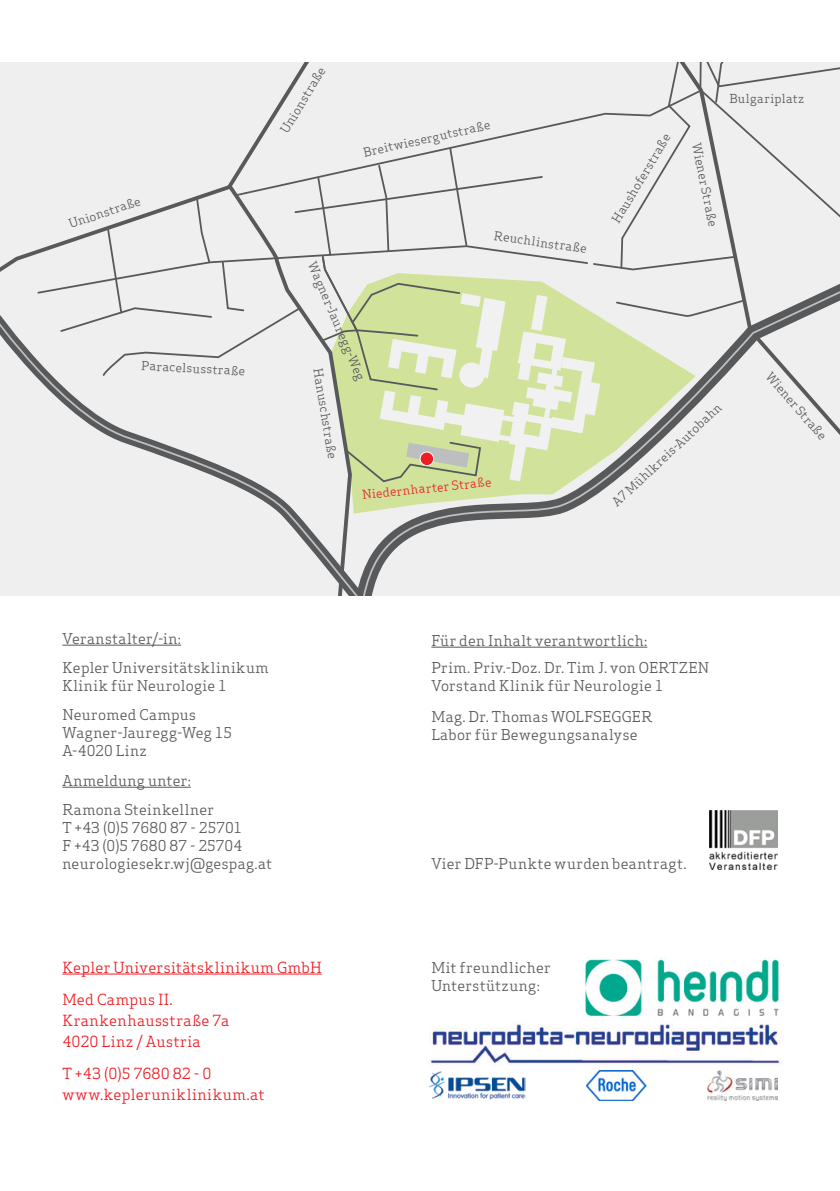
<style>
.page{position:relative;width:840px;height:1191px;background:#fff}
.page>*{position:absolute;margin:0;border:0;box-sizing:border-box;transform-origin:0 0}
.t1{font:15px/21px "Apex Serif";letter-spacing:.02em;color:#ed1d24}
.t2{font:14.6px/18px "Apex Serif";letter-spacing:.02em;color:#58595b}
.t3{font:12.2px "Apex Serif";letter-spacing:.03em;color:#58595b}
.t4{font:12.2px "Apex Serif";color:#ed1d24}
</style>
<div class="page">
<div style="left:0;top:483px;width:322px;height:112px;background:#efeff0"></div>
<svg style="left:322px;top:483px;width:517px;height:112px"></svg>
<svg style="left:0;top:62px;width:839px;height:421px"></svg>
<div style="left:459px;top:362px;width:25px;height:25px;background:#f1f1f2;border-radius:50%"></div>
<div style="left:420px;top:452px;width:13px;height:13px;background:#ed1d24;border-radius:50%"></div>
<div style="left:419px;top:452px;width:15px;height:14px;border:1px solid #fff;border-radius:50%"></div>
<hr style="left:62px;top:973px;width:259px;height:1px;background:#ed1d24">
<hr style="left:62px;top:645px;width:119px;height:1px;background:#58595b">
<hr style="left:62px;top:787px;width:129px;height:1px;background:#58595b">
<hr style="left:431px;top:647px;width:216px;height:1px;background:#58595b">
<img style="left:709px;top:810px;width:68px;height:59px">
<img style="left:585px;top:959px;width:194px;height:57px">
<img style="left:428px;top:1071px;width:97px;height:29px">
<img style="left:429px;top:1023px;width:352px;height:42px">
<img style="left:586px;top:1070px;width:59px;height:30px">
<img style="left:707px;top:1070px;width:70px;height:30px">
<p class="t3" style="left:67px;top:216px;width:76px;rotate:-18deg">Unionstraße</p>
<p class="t3" style="left:142px;top:358px;width:105px;rotate:3deg">Paracelsusstraße</p>
<p class="t3" style="left:277px;top:128px;width:76px;rotate:-59deg">Unionstraße</p>
<p class="t3" style="left:362px;top:144px;width:131px;rotate:-12deg">Breitwiesergutstraße</p>
<p class="t3" style="left:495px;top:228px;width:95px;rotate:8deg">Reuchlinstraße</p>
<p class="t3" style="left:608px;top:217px;width:103px;rotate:-59deg">Haushoferstraße</p>
<p class="t3" style="left:729px;top:91px;width:76px">Bulgariplatz</p>
<p class="t3" style="left:703px;top:141px;width:87px;rotate:78deg">Wiener Straße</p>
<p class="t3" style="left:319px;top:260px;width:128px;rotate:67deg">Wagner-Jauregg-Weg</p>
<p class="t3" style="left:325px;top:367px;width:93px;rotate:80deg">Hanuschstraße</p>
<p class="t3" style="left:773px;top:369px;width:87px;rotate:49deg">Wiener Straße</p>
<p class="t3" style="left:608px;top:498px;width:146px;rotate:-43deg">A7 Mühlkreis-Autobahn</p>
<p class="t4" style="left:361px;top:487px;width:131px;rotate:-6deg">Niedernharter Straße</p>
<p class="t2" style="left:62px;top:623px;width:208px;line-height:29.4px">Veranstalter/-in:<br>Kepler Universitätsklinikum</p>
<p class="t2" style="left:62px;top:671px;width:166px;line-height:29.4px">Klinik für Neurologie 1<br>Neuromed Campus</p>
<p class="t2" style="left:62px;top:724px;width:171px">Wagner-Jauregg-Weg 15<br>A-4020 Linz</p>
<p class="t2" style="left:62px;top:765px;width:153px;line-height:29.4px">Anmeldung unter:<br>Ramona Steinkellner</p>
<p class="t2" style="left:62px;top:818px;width:211px">T +43 (0)5 7680 87 - 25701<br>F +43 (0)5 7680 87 - 25704 neurologiesekr.wj@gespag.at</p>
<p class="t2" style="left:431px;top:626px;width:249px;line-height:27.4px">Für den Inhalt verantwortlich:<br>Prim. Priv.-Doz. Dr. Tim J. von Oertzen</p>
<p class="t2" style="left:431px;top:670px;width:234px;line-height:31.4px">Vorstand Klinik für Neurologie 1<br>Mag. Dr. Thomas Wolfsegge</p>
<p class="t2" style="left:641px;top:708px;width:12px">r</p>
<p class="t2" style="left:431px;top:726px;width:208px">Labor für Bewegungsanalyse</p>
<p class="t2" style="left:431px;top:854px;width:256px">Vier DFP-Punkte wurden beantragt.</p>
<p class="t1" style="left:62px;top:950px;width:261px;line-height:32.4px">Kepler Universitätsklinikum GmbH<br>Med Campus II.</p>
<p class="t1" style="left:62px;top:1009px;width:168px">Krankenhausstraße 7a<br>4020 Linz / Austria</p>
<p class="t1" style="left:62px;top:1063px;width:203px">T +43 (0)5 7680 82 - 0 www.kepleruniklinikum.at</p>
<p class="t2" style="left:431px;top:958px;width:121px">Mit freundlicher<br>Unterstützung:</p>
</div>
